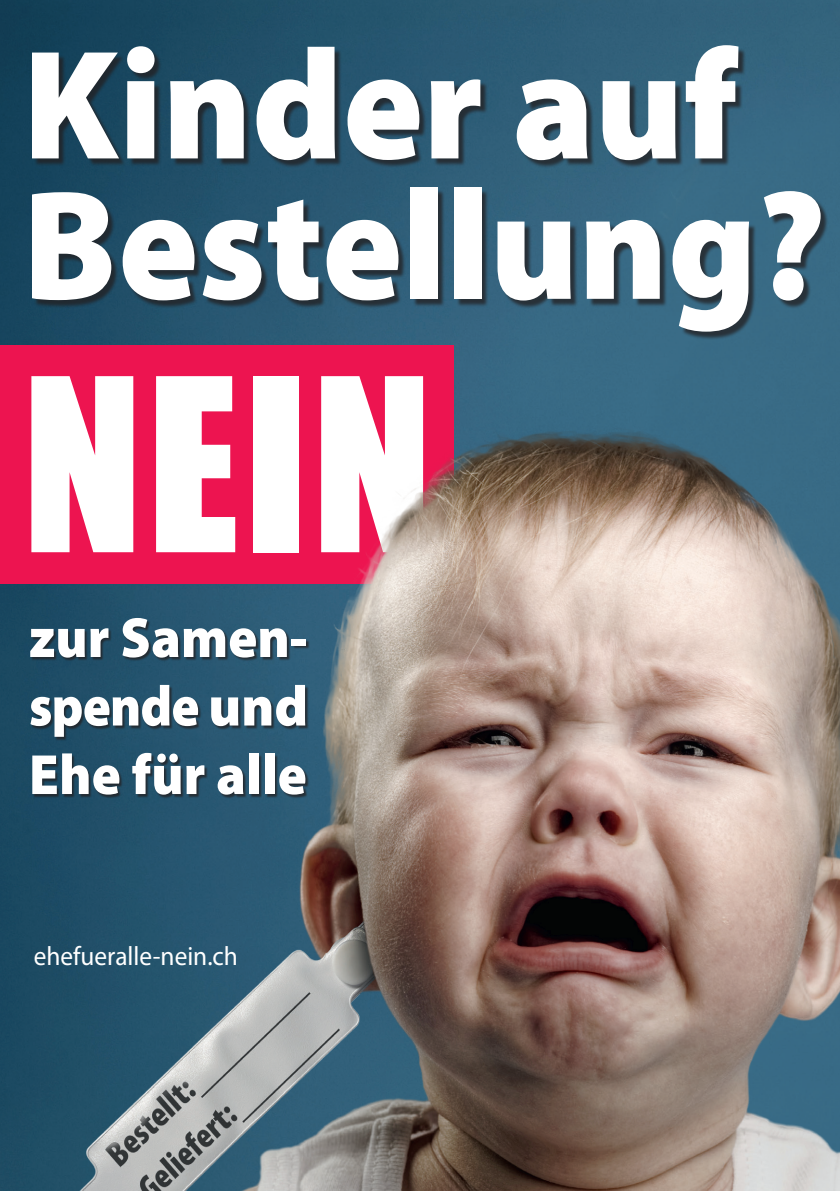
<style>
.page{position:relative;width:840px;height:1191px;background:#fff}
.page>*{position:absolute;margin:0;border:0;box-sizing:border-box;transform-origin:0 0}
.t1{font:222.6px "Impact";color:#fff}
.t2{font:900 157px/140.4px "Myriad Pro";color:#fff;scale:.95 1}
.t3{font:900 57px/68.4px "Myriad Pro";color:#fff;text-align:justify;scale:.95 1}
.t4{font:26.6px "Myriad Pro";color:#fff;scale:.95 1}
</style>
<div class="page">
<img style="left:0;top:0;width:839px;height:1191px">
<div style="left:0;top:345px;width:453px;height:239px;background:#ed1450"></div>
<div style="left:34px;top:47px;width:794px;height:293px;background:#231f20;opacity:.75"></div>
<img style="left:38px;top:396px;width:801px;height:795px">
<div style="left:31px;top:618px;width:279px;height:181px;background:#231f20;opacity:.75"></div>
<h2 class="t2" style="left:23px;top:37px;width:846px">Kinder auf<br>Bestellung?</h2>
<h1 class="t1" style="left:22px;top:292px;width:411px">NEIN</h1>
<p class="t3" style="left:29px;top:604px;width:295px">zur Samen&shy;spende und Ehe für alle</p>
<p class="t4" style="left:34px;top:939px;width:216px">ehefueralle-nein.ch</p>
</div>
